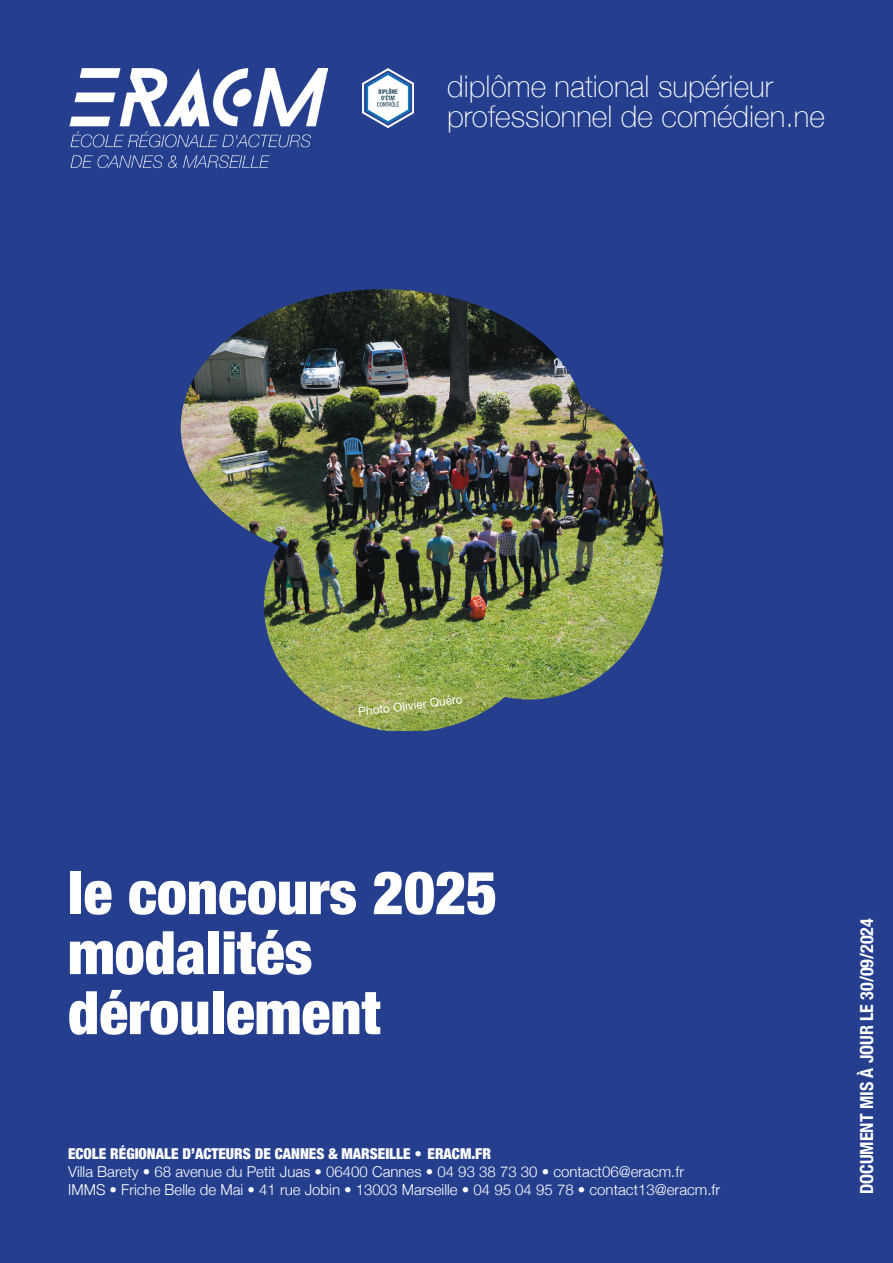
<style>
.page{position:relative;width:893px;height:1263px;background:#253f8e}
.page>*{position:absolute;margin:0;border:0;box-sizing:border-box;transform-origin:0 0}
.t1{font:900 condensed 60px/60px "Helvetica Neue";color:#fff}
.t2{font:100 30px/30px "Helvetica Neue";color:#fff}
.t3{font:700 condensed 18px "Helvetica Neue";color:#fff}
.t4{font:300 15px/18px "Helvetica Neue";color:#fff}
.t5{font:900 condensed 15px "Helvetica Neue";color:#fff}
.t6{font:12px "Helvetica Neue";color:#fff}
</style>
<div class="page">
<img style="left:69px;top:68px;width:259px;height:101px">
<img style="left:181px;top:289px;width:482px;height:442px">
<img style="left:362px;top:68px;width:51px;height:59px">
<h2 class="t2" style="left:447px;top:70px;width:379px">diplôme national supérieur professionnel de comédien.ne</h2>
<p class="t6" style="left:357px;top:703px;width:107px;rotate:-7deg">Photo Olivier Quéro</p>
<h1 class="t1" style="left:68px;top:859px;width:431px">le concours 2025 modalités déroulement</h1>
<p class="t5" style="left:68px;top:1141px;width:425px">ECOLE RÉGIONALE D’ACTEURS DE CANNES &amp; MARSEILLE • ERACM.FR</p>
<p class="t4" style="left:68px;top:1161px;width:654px">Villa Barety • 68 avenue du Petit Juas • 06400 Cannes • 04 93 38 73 30 • contact06@eracm.fr<br>IMMS • Friche Belle de Mai • 41 rue Jobin • 13003 Marseille • 04 95 04 95 78 • contact13@eracm.fr</p>
<p class="t3" style="left:852px;top:1194px;width:277px;rotate:-90deg">DOCUMENT MIS À JOUR LE 30/09/2024</p>
</div>
